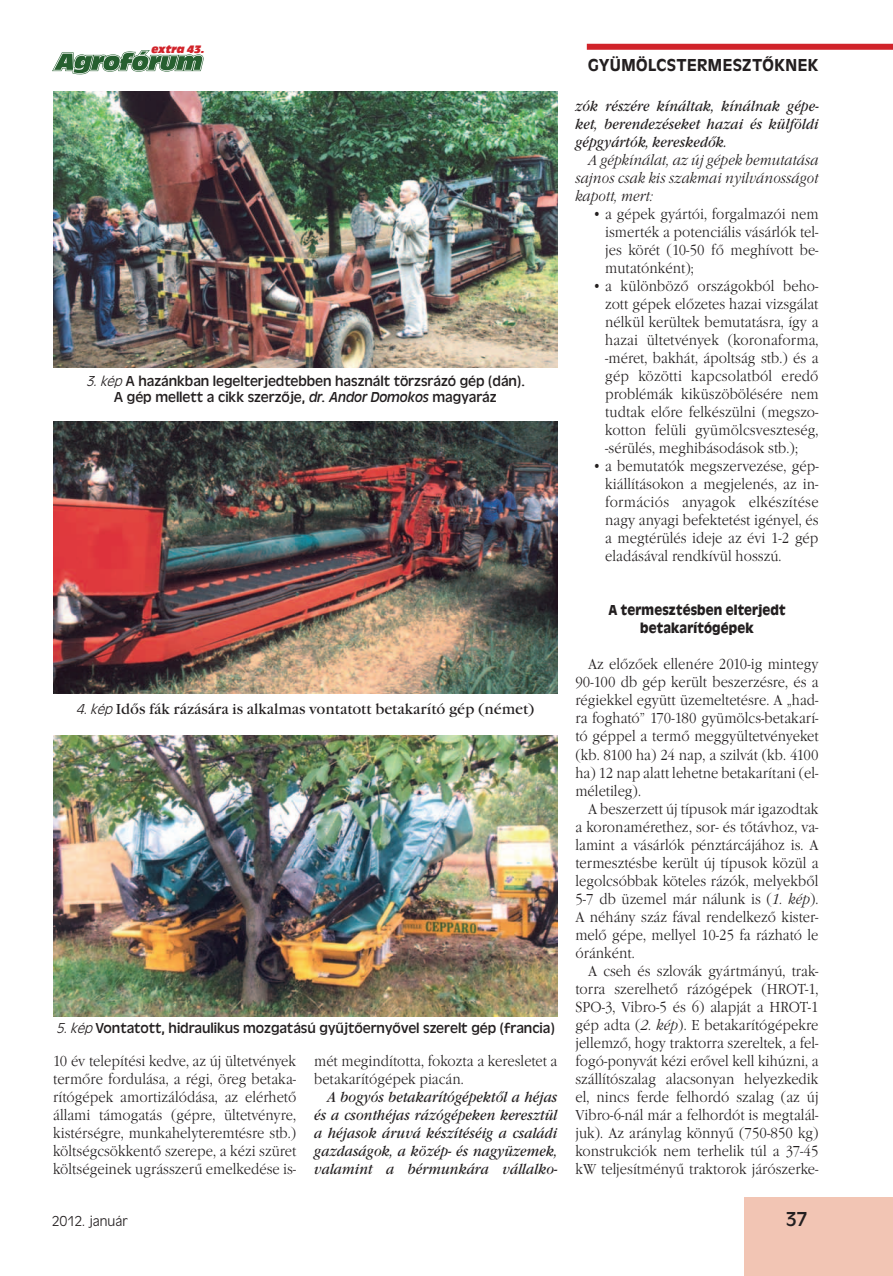
<style>
.page{position:relative;width:893px;height:1276px;background:#fff}
.page>*{position:absolute;margin:0;border:0;box-sizing:border-box;transform-origin:0 0}
.t1{font:21px "Antique Oli TCE";color:#231f20}
.t2{font:500 18px "Antique Oli TCE";letter-spacing:.02em;color:#231f20}
.t3{font:15px/18px "Garamond Itc TCE Ligh";letter-spacing:.005em;color:#231f20;text-align:justify;scale:.89 1}
.t4{font:italic 15px/18px "Garamond Itc TCE";letter-spacing:.005em;color:#231f20;text-align:justify;scale:.89 1}
.t5{font:15px/16.5px "Antique Oli TCE";letter-spacing:-.005em;color:#231f20;text-align:center}
.t6{font:15px/18px "Garamond Itc TCE Ligh Ital";letter-spacing:.005em;color:#231f20;text-align:justify;scale:.89 1}
.t7{font:15px "Garamond Itc TCE";letter-spacing:-.005em;color:#231f20}
.t8{font:700 15px/18px "Antique Oli TCE";letter-spacing:.01em;color:#231f20;text-align:center;scale:.89 1}
.t9{font:15px "Antique Oli TCE Ligh";letter-spacing:.005em;color:#231f20}
.t10{font:11.25px "Antique Oli TCE Comp Ital";letter-spacing:.005em;color:#d1232a;scale:.94 1}
.s1{font-family:"Antique Oli TCE Ligh";font-style:italic}
.s2{font-style:italic}
.s3{font-family:"Garamond Itc TCE Ligh Ital"}
</style>
<div class="page">
<svg style="left:52px;top:50px;width:152px;height:24px"></svg>
<div style="left:744px;top:1197px;width:149px;height:79px;background:#f2c5b4"></div>
<div style="left:587px;top:44px;width:306px;height:6px;background:#d1232a"></div>
<img style="left:53px;top:91px;width:504px;height:277px">
<img style="left:53px;top:421px;width:504px;height:272px">
<img style="left:53px;top:736px;width:504px;height:280px">
<p class="t10" style="left:151px;top:45px;width:58px">extra 43.</p>
<p class="t5" style="left:86px;top:373px;width:441px"><span class="s1">3.kép</span> A hazánkban legelterjedtebben használt törzsrázó gép (dán).<br>A gép mellett a cikk szerzője, <span class="s2">dr. Andor Domokos</span> magyaráz</p>
<p class="t2" style="left:588px;top:58px;width:232px">GYÜMÖLCSTERMESZTŐKNEK</p>
<p class="t4" style="left:575px;top:99px;width:275px">zók részére kínáltak, kínálnak gépe&shy;ket, berendezéseket hazai és külföldi gépgyártók, kereskedők.</p>
<p class="t6" style="left:575px;top:153px;width:275px;text-indent:13px">A gépkínálat, az új gépek bemutatása sajnos csak kis szakmai nyilvánosságot kapott, mert:</p>
<p class="t3" style="left:605px;top:206px;width:241px;text-indent:-13px">• a gépek gyártói, forgalmazói nem ismerték a potenciális vásárlók tel&shy;jes körét (10-50 fő meghívott be&shy;mutatónként);</p>
<p class="t3" style="left:605px;top:278px;width:241px;text-indent:-13px">• a különböző országokból beho&shy;zott gépek előzetes hazai vizsgálat nélkül kerültek bemutatásra, így a hazai ültetvények (koronaforma, -méret, bakhát, ápoltság stb.) és a gép közötti kapcsolatból eredő problémák kiküszö bölésére nem tudtak előre felkészülni (megszo&shy;kotton felüli gyümölcsveszteség, -sérülés, meghibásodások stb.);</p>
<p class="t3" style="left:605px;top:458px;width:241px;text-indent:-13px">• a bemutatók megszervezése, gép&shy;kiállításokon a megjelenés, az in&shy;formációs anyagok elkészítése nagy anyagi befektetést igényel, és a megtérülés ideje az évi 1-2 gép eladásával rendkívül hosszú.</p>
<p class="t7" style="left:76px;top:703px;width:460px"><span class="s1">4.kép</span> Idős fák rázására is alkalmas vontatott betakarító gép (német)</p>
<p class="t5" style="left:56px;top:1020px;width:500px"><span class="s1">5.kép</span> Vontatott, hidraulikus mozgatású gyűjtőernyővel szerelt gép (francia)</p>
<p class="t3" style="left:53px;top:1052px;width:275px">10 év telepítési kedve, az új ültetvények termőre fordulása, a régi, öreg betaka&shy;rítógépek amortizálódása, az elérhető állami támogatás (gépre, ültetvényre, kistérségre, munkahelyteremtésre stb.) költségcsökkentő szerepe, a kézi szüret költségeinek ugrásszerű emelkedése is-</p>
<p class="t3" style="left:314px;top:1052px;width:275px">mét megindította, fokozta a keresletet a betakarítógépek piacán.</p>
<p class="t4" style="left:314px;top:1089px;width:275px;text-indent:13px">A bogyós betakarítógépektől a héjas és a csonthéjas rázógépeken keresztül a héjasok áruvá készítéséig a családi gazdaságok, a közép- és nagyüzemek, valamint a bérmunkára vállalko-</p>
<p class="t8" style="left:608px;top:602px;width:201px">A termesztésben elterjedt betakarítógépek</p>
<p class="t3" style="left:575px;top:656px;width:275px;text-indent:13px">Az előzőek ellenére 2010-ig mintegy 90-100 db gép került beszerzésre, és a régiekkel együtt üzemeltetésre. A „had&shy;ra fogható” 170-180 gyümölcs-betakarí&shy;tó géppel a termő meggyültetvényeket (kb. 8100 ha) 24 nap, a szilvát (kb. 4100 ha) 12 nap alatt lehetne betakarítani (el&shy;méletileg).</p>
<p class="t3" style="left:575px;top:800px;width:275px;text-indent:13px">A beszerzett új típusok már igazodtak a koronamérethez, sor- és tőtávhoz, va&shy;lamint a vásárlók pénztárcájához is. A termesztésbe került új típusok közül a legolcsóbbak köteles rázók, melyekből 5-7 db üzemel már nálunk is (<span class="s3">1. kép</span>).<br>A néhány száz fával rendelkező kister&shy;melő gépe, mellyel 10-25 fa rázható le óránként.</p>
<p class="t3" style="left:575px;top:962px;width:275px;text-indent:13px">A cseh és szlovák gyártmányú, trak&shy;torra szerelhető rázógépek (HROT-1, SPO-3, Vibro-5 és 6) alapját a HROT-1 gép adta (<span class="s3">2. kép</span>). E betakarítógépekre jellemző, hogy traktorra szereltek, a fel&shy;fogó-ponyvát kézi erővel kell kihúzni, a szállítószalag alacsonyan helyezkedik el, nincs ferde felhordó szalag (az új Vibro-6-nál már a felhordót is megtalál&shy;juk). Az aránylag könnyű (750-850 kg) konstrukciók nem terhelik túl a 37-45 kW teljesítményű traktorok járószerke-</p>
<p class="t9" style="left:52px;top:1215px;width:78px">2012. január</p>
<h1 class="t1" style="left:785px;top:1210px;width:24px">37</h1>
</div>
